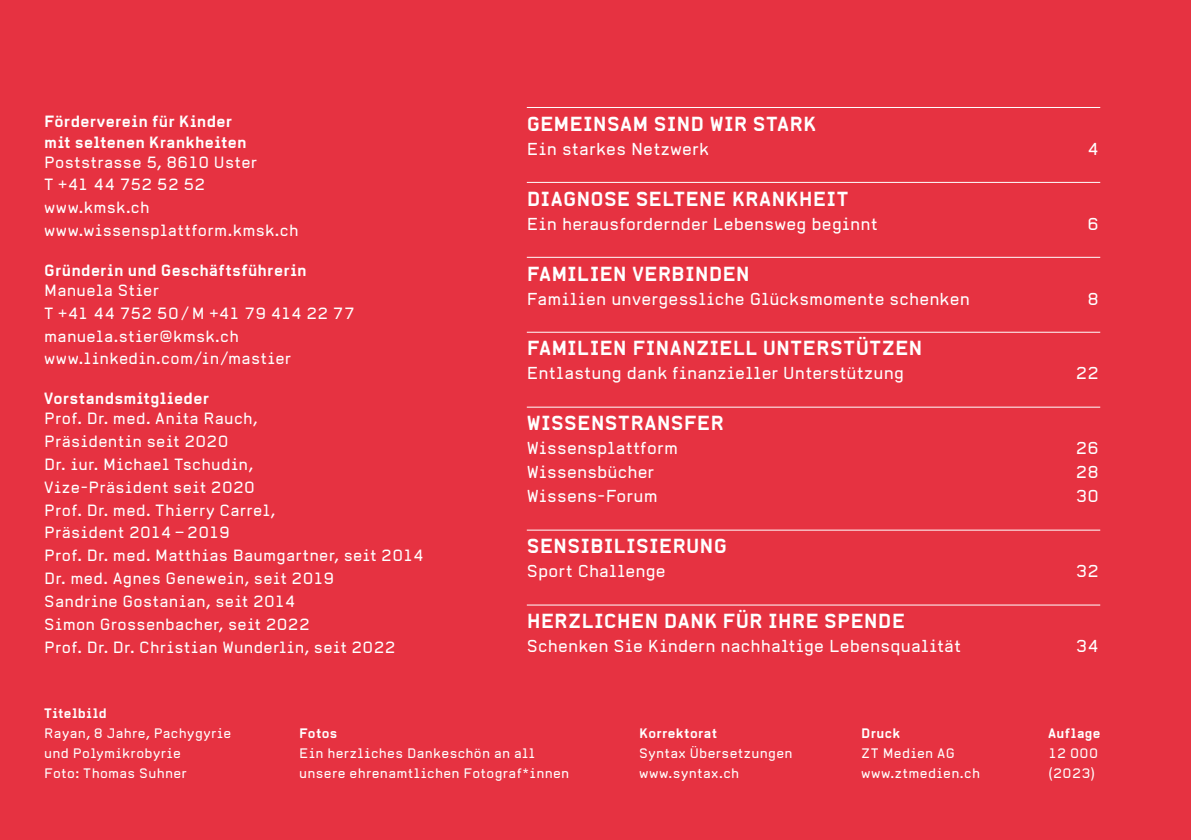
<style>
.page{position:relative;width:1191px;height:840px;background:#fff}
.page>*{position:absolute;margin:0;border:0;box-sizing:border-box;transform-origin:0 0}
.t1{font:700 20px "Alpha Headline Pro";letter-spacing:.005em;color:#fff}
.t2{font:17px "Alpha Headline Pro";letter-spacing:.01em;color:#fff}
.Lauftext{font:16px "Alpha Headline Pro";letter-spacing:.02em;color:#fff}
.Lauftext-2{font:700 16px/20px "Alpha Headline Pro";letter-spacing:.015em;color:#fff}
.Lauftext-3{font:13.6px/20px "Alpha Headline Pro";letter-spacing:.025em;color:#fff}
.s1{font-weight:700}
</style>
<div class="page">
<div style="left:0;top:0;width:1191px;height:839px;background:#e63241"></div>
<hr style="left:527px;top:107px;width:573px;height:1px;background:#fff">
<hr style="left:527px;top:182px;width:573px;height:1px;background:#fff">
<hr style="left:527px;top:257px;width:573px;height:1px;background:#fff">
<hr style="left:527px;top:331px;width:573px;height:1px;background:#fff">
<hr style="left:527px;top:406px;width:573px;height:1px;background:#fff">
<hr style="left:527px;top:529px;width:573px;height:1px;background:#fff">
<hr style="left:527px;top:604px;width:573px;height:1px;background:#fff">
<p class="Lauftext-2" style="left:44px;top:112px;width:204px">Förderverein für Kinder mit seltenen Krankheiten</p>
<p class="Lauftext" style="left:44px;top:152px;width:214px">Poststrasse 5, 8610 Uster</p>
<p class="Lauftext" style="left:44px;top:175px;width:162px">T +41 44 752 52 52</p>
<p class="Lauftext" style="left:44px;top:198px;width:107px">www.kmsk.ch</p>
<p class="Lauftext" style="left:44px;top:220px;width:256px">www.wissensplattform.kmsk.ch</p>
<p class="Lauftext-2" style="left:44px;top:260px;width:264px">Gründerin und Geschäftsführerin</p>
<p class="Lauftext" style="left:44px;top:280px;width:116px">Manuela Stier</p>
<p class="Lauftext" style="left:44px;top:303px;width:312px">T +41 44 752 50/M +41 79 414 22 77</p>
<p class="Lauftext" style="left:44px;top:326px;width:196px">manuela.stier@kmsk.ch</p>
<p class="Lauftext" style="left:44px;top:349px;width:248px">www.linkedin.com/in/mastier</p>
<p class="Lauftext-2" style="left:44px;top:388px;width:166px">Vorstandsmitglieder</p>
<p class="Lauftext" style="left:44px;top:408px;width:215px">Prof. Dr. med. Anita Rauch,</p>
<p class="Lauftext" style="left:44px;top:431px;width:186px">Präsidentin seit 2020</p>
<p class="Lauftext" style="left:44px;top:454px;width:210px">Dr. iur. Michael Tschudin,</p>
<p class="Lauftext" style="left:44px;top:477px;width:212px">Vize-Präsident seit 2020</p>
<p class="Lauftext" style="left:44px;top:500px;width:233px">Prof. Dr. med. Thierry Carrel,</p>
<p class="Lauftext" style="left:44px;top:522px;width:187px">Präsident 2014 – 2019</p>
<p class="Lauftext" style="left:44px;top:545px;width:381px">Prof. Dr. med. Matthias Baumgartner, seit 2014</p>
<p class="Lauftext" style="left:44px;top:568px;width:292px">Dr. med. Agnes Genewein, seit 2019</p>
<p class="Lauftext" style="left:44px;top:591px;width:253px">Sandrine Gostanian, seit 2014</p>
<p class="Lauftext" style="left:44px;top:614px;width:267px">Simon Grossenbacher, seit 2022</p>
<p class="Lauftext" style="left:44px;top:637px;width:353px">Prof. Dr. Dr. Christian Wunderlin, seit 2022</p>
<p class="t1" style="left:527px;top:111px;width:291px">GEMEINSAM SIND WIR STARK</p>
<p class="t2" style="left:527px;top:138px;width:184px">Ein starkes Netzwerk</p>
<p class="t2" style="left:1087px;top:138px;width:13px">4</p>
<p class="t1" style="left:527px;top:186px;width:323px">DIAGNOSE SELTENE KRANKHEIT</p>
<p class="t2" style="left:527px;top:213px;width:352px">Ein herausfordernder Lebensweg beginnt</p>
<p class="t2" style="left:1087px;top:213px;width:13px">6</p>
<p class="t1" style="left:527px;top:261px;width:225px">FAMILIEN VERBINDEN</p>
<p class="t2" style="left:527px;top:288px;width:444px">Familien unvergessliche Glücksmomente schenken</p>
<p class="t2" style="left:1087px;top:288px;width:13px">8</p>
<p class="t1" style="left:527px;top:336px;width:397px">FAMILIEN FINANZIELL UNTERSTÜTZEN</p>
<p class="t2" style="left:527px;top:363px;width:378px">Entlastung dank finanzieller Unterstützung</p>
<p class="t2" style="left:1076px;top:363px;width:25px">22</p>
<p class="t1" style="left:527px;top:411px;width:199px">WISSENSTRANSFER</p>
<p class="t2" style="left:527px;top:438px;width:153px">Wissensplattform</p>
<p class="t2" style="left:1076px;top:438px;width:25px">26</p>
<p class="t2" style="left:527px;top:462px;width:129px">Wissensbücher</p>
<p class="t2" style="left:1076px;top:462px;width:25px">28</p>
<p class="t2" style="left:527px;top:486px;width:132px">Wissens-Forum</p>
<p class="t2" style="left:1076px;top:486px;width:25px">30</p>
<p class="t1" style="left:527px;top:534px;width:201px">SENSIBILISIERUNG</p>
<p class="t2" style="left:527px;top:560px;width:141px">Sport Challenge</p>
<p class="t2" style="left:1076px;top:560px;width:25px">32</p>
<p class="t1" style="left:527px;top:608px;width:380px">HERZLICHEN DANK FÜR IHRE SPENDE</p>
<p class="t2" style="left:527px;top:635px;width:436px">Schenken Sie Kindern nachhaltige Lebensqualität</p>
<p class="t2" style="left:1076px;top:635px;width:25px">34</p>
<p class="Lauftext-3" style="left:44px;top:702px;width:189px"><span class="s1">Titelbild<br></span>Rayan, 8 Jahre, Pachygyrie und Polymikrobyrie</p>
<p class="Lauftext-3" style="left:44px;top:762px;width:144px">Foto: Thomas Suhner</p>
<p class="Lauftext-3" style="left:299px;top:722px;width:272px"><span class="s1">Fotos<br></span>Ein herzliches Dankeschön an all unsere ehrenamtlichen Fotograf*innen</p>
<p class="Lauftext-3" style="left:639px;top:722px;width:155px"><span class="s1">Korrektorat<br></span>Syntax Übersetzungen www.syntax.ch</p>
<p class="Lauftext-3" style="left:861px;top:722px;width:120px"><span class="s1">Druck<br></span>ZT Medien AG www.ztmedien.ch</p>
<p class="Lauftext-3" style="left:1048px;top:722px;width:54px"><span class="s1">Auflage<br></span>12 000 (2023)</p>
</div>
